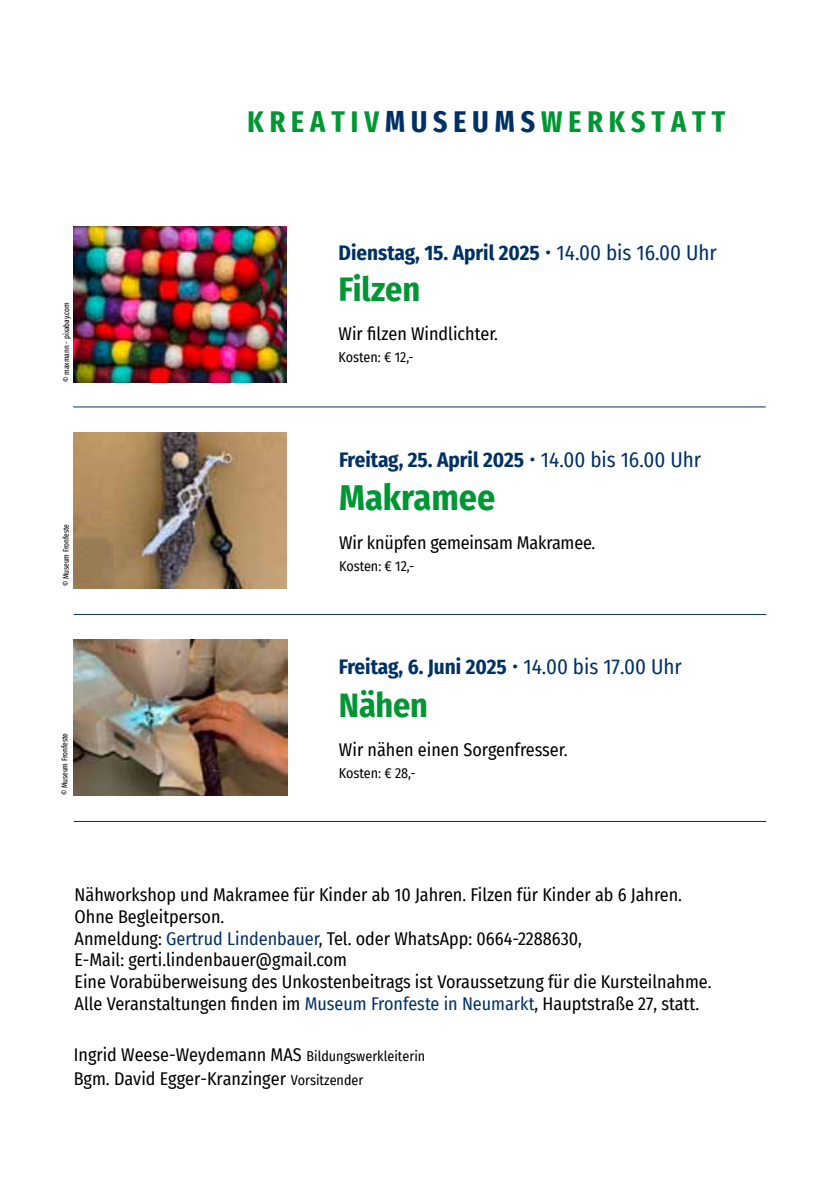
<style>
.page{position:relative;width:840px;height:1191px;background:#fff}
.page>*{position:absolute;margin:0;border:0;box-sizing:border-box;transform-origin:0 0}
.t1{font:700 36px "Fira Sans Condensed";color:#009634}
.t2{font:700 34px "Fira Sans Condensed";letter-spacing:-.01em;color:#009634}
.t3{font:700 extra-condensed 30px "Fira Sans";letter-spacing:.2em;color:#009634}
.t4{font:700 21px "Fira Sans Condensed";color:#003165}
.t5{font:18px/21.6px "Fira Sans Condensed";color:#000}
.t6{font:14px "Fira Sans Condensed";color:#000}
.t7{font:extra-condensed 8px "Fira Sans";color:#000}
.s1{color:#003165}
.s2{font-family:"Dax";font-weight:400}
.s3{font-weight:400}
.s4{font-size:14px}
</style>
<div class="page">
<hr style="left:73px;top:406px;width:692px;height:1px;background:#003165">
<img style="left:74px;top:432px;width:212px;height:156px">
<hr style="left:74px;top:614px;width:691px;height:1px;background:#003165">
<hr style="left:74px;top:821px;width:691px;height:1px;background:#003165">
<img style="left:73px;top:640px;width:214px;height:156px">
<img style="left:73px;top:226px;width:213px;height:157px">
<p class="t7" style="left:60px;top:382px;width:81px;rotate:-90deg">© maxmann - pixabay.com</p>
<p class="t7" style="left:60px;top:586px;width:64px;rotate:-90deg">© Museum Fronfeste</p>
<p class="t7" style="left:59px;top:795px;width:64px;rotate:-90deg">© Museum Fronfeste</p>
<h3 class="t3" style="left:247px;top:97px;width:479px">KREATIV<span class="s1">MUSEUMS</span>WERKSTATT</h3>
<p class="t4" style="left:338px;top:235px;width:379px">Dienstag, 15. April 2025 <span class="s2">•</span> <span class="s3">14.00 bis 16.00 Uhr</span></p>
<h2 class="t2" style="left:338px;top:261px;width:83px">Filzen</h2>
<p class="t5" style="left:338px;top:322px;width:161px">Wir filzen Windlichter.</p>
<p class="t6" style="left:338px;top:346px;width:77px">Kosten: € 12,-</p>
<p class="t4" style="left:339px;top:442px;width:363px">Freitag, 25. April 2025 <span class="s2">•</span> <span class="s3">14.00 bis 16.00 Uhr</span></p>
<h1 class="t1" style="left:339px;top:467px;width:158px">Makramee</h1>
<p class="t5" style="left:339px;top:531px;width:258px">Wir knüpfen gemeinsam Makramee.</p>
<p class="t6" style="left:339px;top:555px;width:77px">Kosten: € 12,-</p>
<p class="t4" style="left:339px;top:649px;width:344px">Freitag, 6. Juni 2025 <span class="s2">•</span> <span class="s3">14.00 bis 17.00 Uhr</span></p>
<h2 class="t2" style="left:339px;top:677px;width:90px">Nähen</h2>
<p class="t5" style="left:339px;top:738px;width:230px">Wir nähen einen Sorgenfresser.</p>
<p class="t6" style="left:339px;top:762px;width:78px">Kosten: € 28,-</p>
<p class="t5" style="left:75px;top:884px;width:638px">Nähworkshop und Makramee für Kinder ab 10 Jahren. Filzen für Kinder ab 6 Jahren.<br>Ohne Begleitperson.<br>Anmeldung: <span class="s1">Gertrud Lindenbauer</span>, Tel. oder WhatsApp: 0664-2288630,<br>E-Mail: gerti.lindenbauer@gmail.com<br>Eine Vorabüberweisung des Unkostenbeitrags ist Voraussetzung für die Kursteilnahme.<br>Alle Veranstaltungen finden im <span class="s1">Museum Fronfeste in Neumarkt</span>, Hauptstraße 27, statt.</p>
<p class="t5" style="left:74px;top:1042px;width:353px;line-height:24px">Ingrid Weese-Weydemann MAS <span class="s4">Bildungswerkleiterin<br></span>Bgm. David Egger-Kranzinger <span class="s4">Vorsitzender</span></p>
</div>
